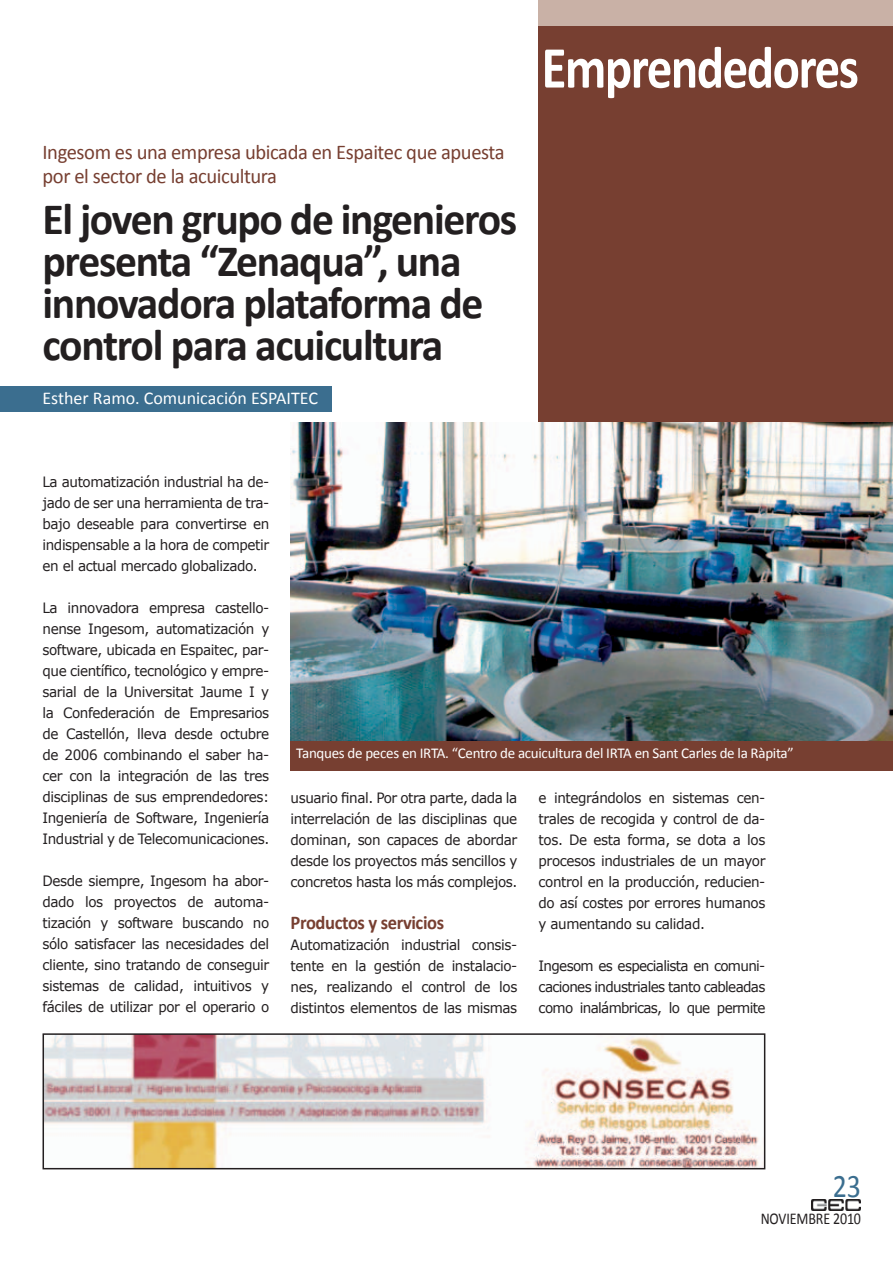
<style>
.page{position:relative;width:893px;height:1263px;background:#fff}
.page>*{position:absolute;margin:0;border:0;box-sizing:border-box;transform-origin:0 0}
.t1{font:700 60px "Calibri";letter-spacing:-.03em;color:#fff;scale:.85 1}
.t2{font:700 45px/42px "Calibri";letter-spacing:-.03em;color:#231f20}
.t3{font:33px "Calibri";color:#3b6e8f;scale:.85 1}
.t4{font:21px/24px "Calibri";letter-spacing:-.02em;color:#773f31}
.t5{font:700 19.5px "Calibri";letter-spacing:-.02em;color:#773f31;scale:.95 1}
.t6{font:18px "Calibri";color:#fff}
.t7{font:16.5px "Calibri";letter-spacing:-.01em;color:#231f20;scale:.85 1}
.t8{font:15px "Calibri";letter-spacing:-.02em;color:#fff}
.t9{font:14.25px/21px "Verdana";letter-spacing:-.03em;color:#231f20;text-align:justify;scale:.95 1}
</style>
<div class="page">
<img style="left:811px;top:1200px;width:50px;height:10px">
<div style="left:0;top:386px;width:332px;height:25px;background:#3b6e8f"></div>
<div style="left:539px;top:0;width:354px;height:425px;background:#773f31"></div>
<div style="left:539px;top:0;width:354px;height:26px;background:#c9b1a6"></div>
<img style="left:291px;top:422px;width:602px;height:319px">
<div style="left:291px;top:741px;width:602px;height:29px;background:#773f31"></div>
<svg style="left:43px;top:1033px;width:722px;height:136px"></svg>
<h3 class="t4" style="left:43px;top:139px;width:464px">Ingesom es una empresa ubicada en Espaitec que apuesta por el sector de la acuicultura</h3>
<h2 class="t2" style="left:43px;top:196px;width:476px">El joven grupo de ingenieros presenta “Zenaqua”, una innovadora plataforma de control para acuicultura</h2>
<p class="t6" style="left:43px;top:386px;width:277px">Esther Ramo. Comunicación ESPAITEC</p>
<h1 class="t1" style="left:542px;top:30px;width:375px">Emprendedores</h1>
<p class="t9" style="left:43px;top:471px;width:240px">La automatización industrial ha de&shy;jado de ser una herramienta de tra&shy;bajo deseable para convertirse en indispensable a la hora de competir en el actual mercado globalizado.</p>
<p class="t9" style="left:43px;top:597px;width:240px">La innovadora empresa castello&shy;nense Ingesom, automatización y software, ubicada en Espaitec, par&shy;que científico, tecnológico y empre&shy;sarial de la Universitat Jaume I y la Confederación de Empresarios de Castellón, lleva desde octubre de 2006 combinando el saber ha&shy;cer con la integración de las tres disciplinas de sus emprendedores:<br>Ingeniería de Software, Ingeniería Industrial y de Telecomunicaciones.</p>
<p class="t9" style="left:43px;top:870px;width:240px">Desde siempre, Ingesom ha abor&shy;dado los proyectos de automa&shy;tización y software buscando no sólo satisfacer las necesidades del cliente, sino tratando de conseguir sistemas de calidad, intuitivos y fáciles de utilizar por el operario o</p>
<p class="t8" style="left:296px;top:744px;width:499px">Tanques de peces en IRTA. “Centro de acuicultura del IRTA en Sant Carles de la Ràpita”</p>
<p class="t9" style="left:291px;top:786px;width:240px">usuario final. Por otra parte, dada la interrelación de las disciplinas que dominan, son capaces de abordar desde los proyectos más sencillos y concretos hasta los más complejos.</p>
<h3 class="t5" style="left:291px;top:910px;width:163px">Productos y servicios</h3>
<p class="t9" style="left:291px;top:933px;width:240px">Automatización industrial consis&shy;tente en la gestión de instalacio&shy;nes, realizando el control de los distintos elementos de las mismas</p>
<p class="t9" style="left:539px;top:786px;width:240px">e integrándolos en sistemas cen&shy;trales de recogida y control de da&shy;tos. De esta forma, se dota a los procesos industriales de un mayor control en la producción, reducien&shy;do así costes por errores humanos y aumentando su calidad.</p>
<p class="t9" style="left:539px;top:954px;width:240px">Ingesom es especialista en comuni&shy;caciones industriales tanto cableadas como inalámbricas, lo que permite</p>
<h3 class="t3" style="left:833px;top:1166px;width:35px">23</h3>
<p class="t7" style="left:761px;top:1208px;width:120px">NOVIEMBRE 2010</p>
</div>
